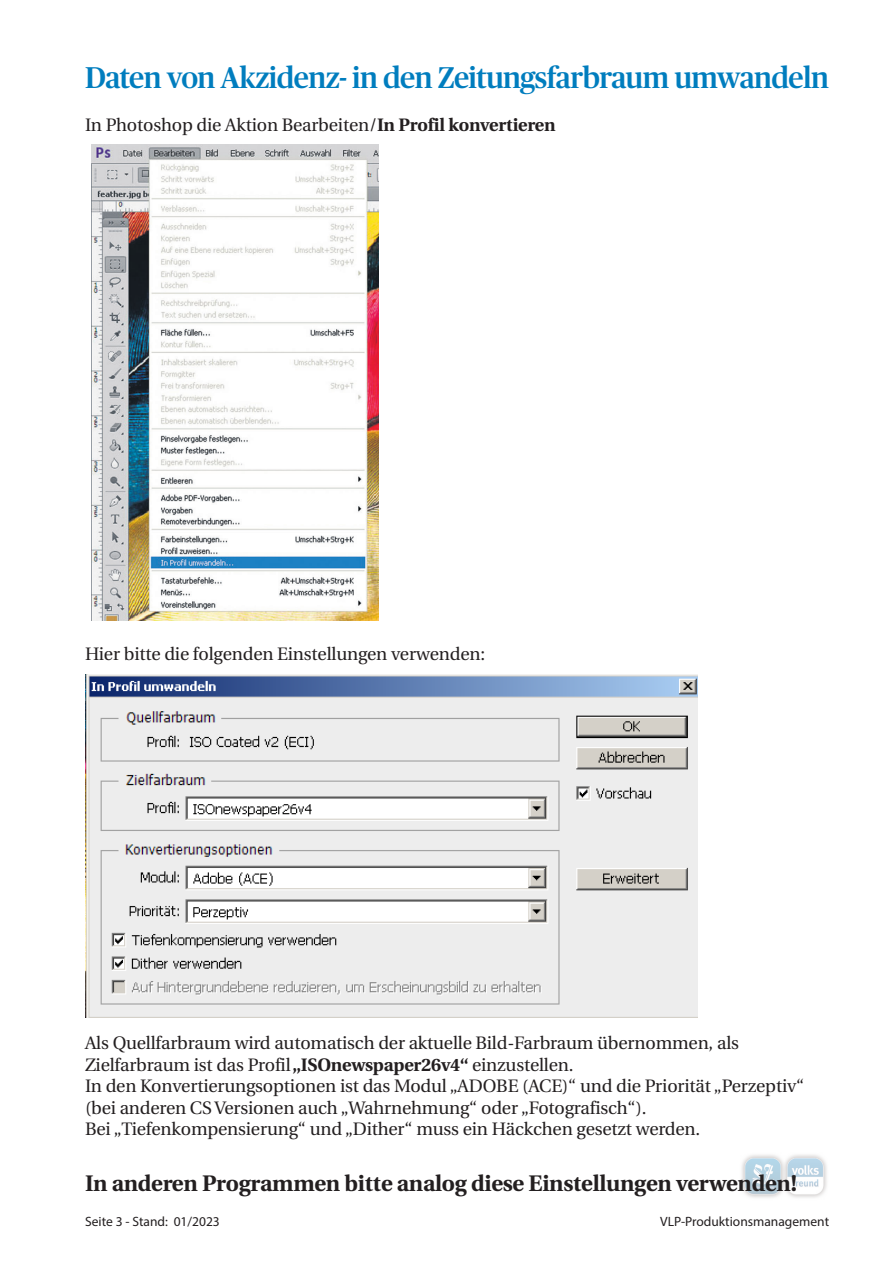
<style>
.page{position:relative;width:893px;height:1263px;background:#fff}
.page>*{position:absolute;margin:0;border:0;box-sizing:border-box;transform-origin:0 0}
.t1{font:700 30px "Publico";letter-spacing:-.02em;color:#007dbe}
.t2{font:700 22.5px "Utopia";letter-spacing:-.01em;color:#231f20}
.t3{font:18px/21.6px "Utopia";letter-spacing:-.01em;color:#231f20}
.t4{font:13.5px "Myriad Pro";color:#231f20}
.s1{font-weight:700}
</style>
<div class="page">
<img style="left:742px;top:1155px;width:85px;height:43px">
<img style="left:91px;top:145px;width:288px;height:476px">
<img style="left:85px;top:674px;width:612px;height:343px">
<h1 class="t1" style="left:85px;top:61px;width:745px">Daten von Akzidenz- in den Zeitungsfarbraum umwandeln</h1>
<p class="t3" style="left:85px;top:114px;width:472px">In Photoshop die Aktion Bearbeiten/<span class="s1">In Profil konvertieren</span></p>
<p class="t3" style="left:85px;top:644px;width:402px">Hier bitte die folgenden Einstellungen verwenden:</p>
<p class="t3" style="left:85px;top:1032px;width:721px">Als Quellfarbraum wird automatisch der aktuelle Bild-Farbraum übernommen, als Zielfarbraum ist das Profil <span class="s1">„ISOnewspaper26v4“</span> einzustellen.<br>In den Konvertierungsoptionen ist das Modul „ADOBE (ACE)“ und die Priorität „Perzeptiv“ (bei anderen CS Versionen auch „Wahrnehmung“ oder „Fotografisch“).<br>Bei „Tiefenkompensierung“ und „Dither“ muss ein Häckchen gesetzt werden.</p>
<p class="t2" style="left:85px;top:1170px;width:713px">In anderen Programmen bitte analog diese Einstellungen verwenden!</p>
<p class="t4" style="left:85px;top:1213px;width:136px">Seite 3 - Stand: 01/2023</p>
<p class="t4" style="left:660px;top:1213px;width:170px">VLP-Produktionsmanagement</p>
</div>
